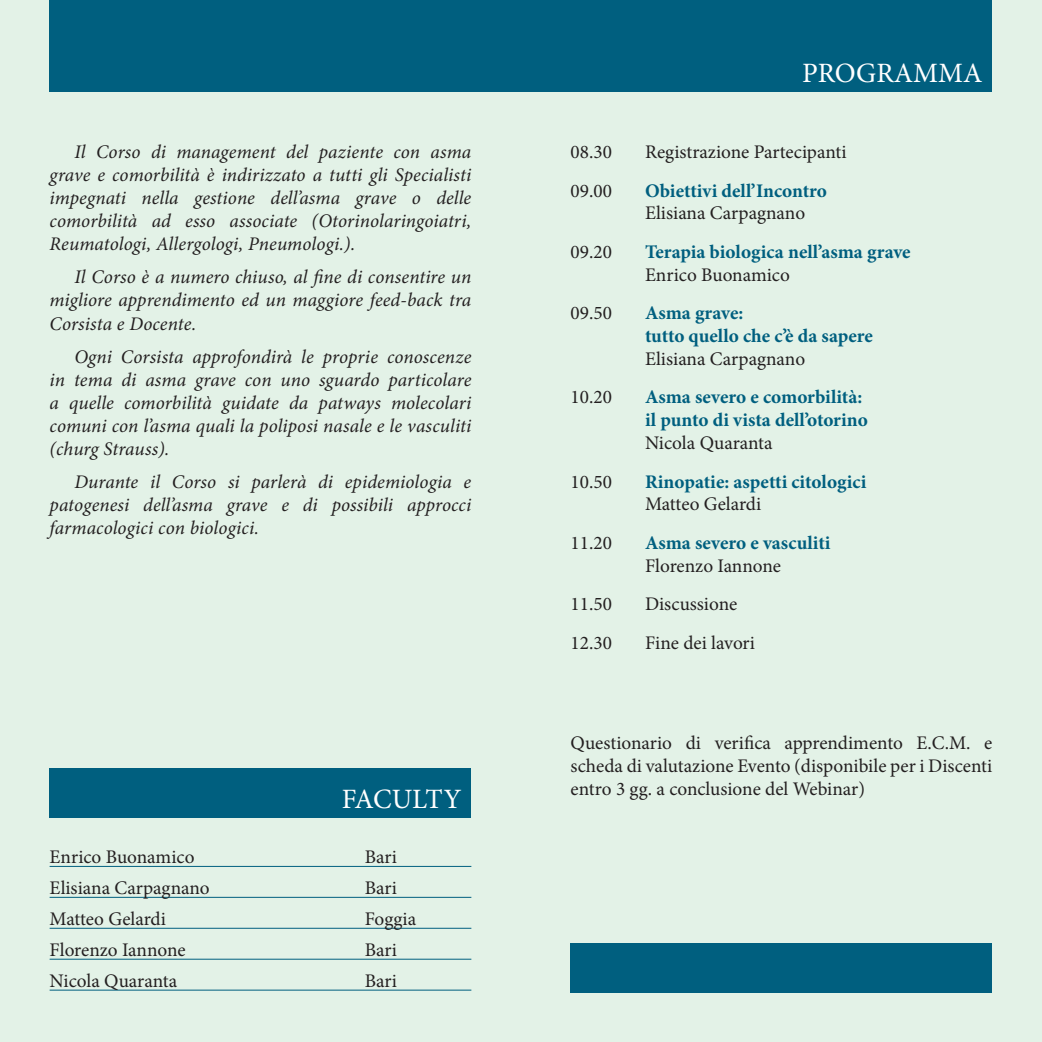
<style>
.page{position:relative;width:1042px;height:1042px;background:#e3f2e7}
.page>*{position:absolute;margin:0;border:0;box-sizing:border-box;transform-origin:0 0}
.Normale{font:28px "Minion Pro";color:#fff}
.t1{font:italic 19.25px/23.1px "Minion Pro";letter-spacing:.005em;color:#231f20;text-align:justify}
.Normale-2{font:19.25px/22.8px "Minion Pro";color:#231f20;text-align:justify}
.Normale-3{font:700 19.25px/22.8px "Minion Pro";color:#005f7f}
.s1{font-weight:400;color:#231f20}
</style>
<div class="page">
<div style="left:50px;top:0;width:942px;height:92px;background:#005f7f"></div>
<hr style="left:50px;top:866px;width:421px;height:1px;background:#005f7f">
<hr style="left:50px;top:897px;width:421px;height:1px;background:#005f7f">
<hr style="left:50px;top:928px;width:421px;height:1px;background:#005f7f">
<hr style="left:50px;top:959px;width:421px;height:1px;background:#005f7f">
<hr style="left:50px;top:989px;width:421px;height:1px;background:#005f7f">
<div style="left:50px;top:768px;width:421px;height:49px;background:#005f7f"></div>
<div style="left:570px;top:943px;width:422px;height:49px;background:#005f7f"></div>
<p class="t1" style="left:50px;top:140px;width:423px;text-indent:25px">Il Corso di management del paziente con asma grave e comorbilità è indirizzato a tutti gli Specialisti impegnati nella gestione dell’asma grave o delle comorbilità ad esso associate (Otorinolaringoiatri, Reumatologi, Allergologi, Pneumologi.).</p>
<p class="t1" style="left:50px;top:266px;width:423px;text-indent:25px">Il Corso è a numero chiuso, al fine di consentire un migliore apprendimento ed un maggiore feed-back tra Corsista e Docente.</p>
<p class="t1" style="left:50px;top:345px;width:423px;text-indent:25px">Ogni Corsista approfondirà le proprie conoscenze in tema di asma grave con uno sguardo particolare a quelle comorbilità guidate da patways molecolari comuni con l’asma quali la poliposi nasale e le vasculiti (churg Strauss).</p>
<p class="t1" style="left:50px;top:470px;width:423px;text-indent:25px">Durante il Corso si parlerà di epidemiologia e patogenesi dell’asma grave e di possibili approcci farmacologici con biologici.</p>
<p class="Normale" style="left:342px;top:780px;width:121px">FACULTY</p>
<p class="Normale-2" style="left:50px;top:846px;width:146px">Enrico Buonamico</p>
<p class="Normale-2" style="left:365px;top:846px;width:34px">Bari</p>
<p class="Normale-2" style="left:50px;top:877px;width:162px">Elisiana Carpagnano</p>
<p class="Normale-2" style="left:365px;top:877px;width:34px">Bari</p>
<p class="Normale-2" style="left:50px;top:908px;width:118px">Matteo Gelardi</p>
<p class="Normale-2" style="left:365px;top:908px;width:53px">Foggia</p>
<p class="Normale-2" style="left:50px;top:939px;width:138px">Florenzo Iannone</p>
<p class="Normale-2" style="left:365px;top:939px;width:34px">Bari</p>
<p class="Normale-2" style="left:50px;top:970px;width:129px">Nicola Quaranta</p>
<p class="Normale-2" style="left:365px;top:970px;width:34px">Bari</p>
<p class="Normale" style="left:802px;top:54px;width:182px">PROGRAMMA</p>
<p class="Normale-2" style="left:570px;top:140px;width:43px">08.30</p>
<p class="Normale-2" style="left:645px;top:140px;width:203px">Registrazione Partecipanti</p>
<p class="Normale-2" style="left:570px;top:179px;width:43px">09.00</p>
<p class="Normale-3" style="left:645px;top:179px;width:183px">Obiettivi dell’Incontro<br><span class="s1">Elisiana Carpagnano</span></p>
<p class="Normale-2" style="left:570px;top:240px;width:43px">09.20</p>
<p class="Normale-3" style="left:645px;top:240px;width:267px">Terapia biologica nell’asma grave<br><span class="s1">Enrico Buonamico</span></p>
<p class="Normale-2" style="left:570px;top:302px;width:43px">09.50</p>
<p class="Normale-3" style="left:645px;top:301px;width:100px">Asma grave:</p>
<p class="Normale-3" style="left:645px;top:324px;width:229px">tutto quello che c’è da sapere</p>
<p class="Normale-2" style="left:645px;top:347px;width:162px">Elisiana Carpagnano</p>
<p class="Normale-2" style="left:570px;top:386px;width:43px">10.20</p>
<p class="Normale-3" style="left:645px;top:386px;width:219px">Asma severo e comorbilità:</p>
<p class="Normale-3" style="left:645px;top:408px;width:224px">il punto di vista dell’otorino</p>
<p class="Normale-2" style="left:645px;top:431px;width:129px">Nicola Quaranta</p>
<p class="Normale-2" style="left:570px;top:470px;width:43px">10.50</p>
<p class="Normale-3" style="left:645px;top:470px;width:223px">Rinopatie: aspetti citologici</p>
<p class="Normale-2" style="left:645px;top:493px;width:118px">Matteo Gelardi</p>
<p class="Normale-2" style="left:570px;top:531px;width:43px">11.20</p>
<p class="Normale-3" style="left:645px;top:531px;width:187px">Asma severo e vasculiti<br><span class="s1">Florenzo Iannone</span></p>
<p class="Normale-2" style="left:570px;top:593px;width:43px">11.50</p>
<p class="Normale-2" style="left:645px;top:593px;width:94px">Discussione</p>
<p class="Normale-2" style="left:570px;top:631px;width:43px">12.30</p>
<p class="Normale-2" style="left:645px;top:631px;width:112px">Fine dei lavori</p>
<p class="Normale-2" style="left:570px;top:731px;width:423px">Questionario di verifica apprendimento E.C.M. e scheda di valutazione Evento (disponibile per i Discenti entro 3 gg. a conclusione del Webinar)</p>
</div>
